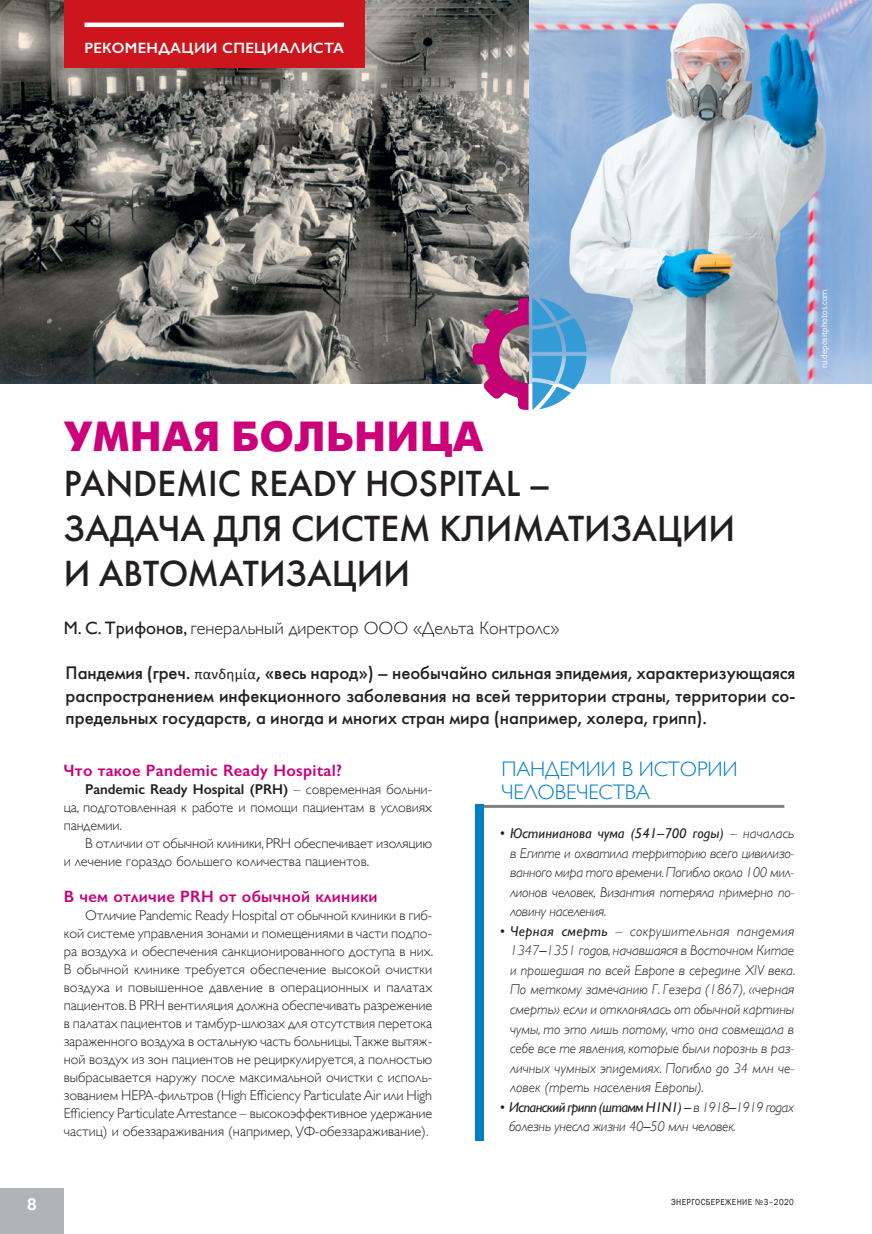
<style>
.page{position:relative;width:872px;height:1234px;background:#fff}
.page>*{position:absolute;margin:0;border:0;box-sizing:border-box;transform-origin:0 0}
._0_Zagolovok{font:700 42px "Futuris C";letter-spacing:.02em;color:#cc017a}
._0_Zagolovok-2{font:36px/45px "Futuris C";color:#231f20}
._0_Main_text{font:300 21px/22.5px "Gill Sans";letter-spacing:-.005em;color:#007ec5}
._0_Main_text-2{font:18px/22.5px "Futuris C";color:#231f20;text-align:justify}
._0_Main_text-3{font:300 18px "Gill Sans";color:#231f20}
._0_Main_text-4{font:600 16.5px "Gill Sans";letter-spacing:.02em;color:#cc017a}
.t1{font:700 16.5px "Pragmatica";color:#fff;scale:.89 1}
._0_Main_text-5{font:600 15px "Gill Sans";letter-spacing:.02em;color:#fff}
._0_Main_text-6{font:300 14.25px/18px "Gill Sans";letter-spacing:-.01em;color:#231f20;text-align:justify}
._0_Main_text-7{font:italic 300 14.25px/19.5px "Gill Sans";letter-spacing:-.015em;color:#231f20;text-align:justify}
.t2{font:9px "Franklin Gothic";letter-spacing:.05em;color:#231f20;scale:.89 1}
.podpis{font:300 9px "Bliss Pro";color:#fff}
.s1{font-weight:400}
.s2{font-family:"Calibri";font-size:15px}
.s3{font-weight:600}
</style>
<div class="page">
<img style="left:0;top:0;width:529px;height:383px">
<img style="left:529px;top:0;width:343px;height:383px">
<div style="left:0;top:1188px;width:64px;height:45px;background:#b2b3b7"></div>
<div style="left:64px;top:0;width:300px;height:68px;background:#cd151d"></div>
<hr style="left:85px;top:23px;width:259px;height:4px;background:#fff">
<hr style="left:482px;top:804px;width:302px;height:3px;background:#808285">
<div style="left:475px;top:804px;width:8px;height:336px;background:#007ec5"></div>
<svg style="left:472px;top:298px;width:114px;height:112px;background:#8e87b5"></svg>
<p class="_0_Main_text-5" style="left:84px;top:38px;width:261px">РЕКОМЕНДАЦИИ СПЕЦИАЛИСТА</p>
<p class="t1" style="left:27px;top:1193px;width:12px">8</p>
<p class="_0_Zagolovok" style="left:64px;top:413px;width:421px">УМНАЯ БОЛЬНИЦА</p>
<p class="_0_Zagolovok-2" style="left:64px;top:461px;width:673px">PANDEMIC READY HOSPITAL –<br>ЗАДАЧА ДЛЯ СИСТЕМ КЛИМАТИЗАЦИИ<br>И АВТОМАТИЗАЦИИ</p>
<p class="_0_Main_text-3" style="left:64px;top:613px;width:497px"><span class="s1">М. С. Трифонов,</span> генеральный директор ООО «Дельта Контролс»</p>
<p class="_0_Main_text-2" style="left:66px;top:661px;width:731px">Пандемия (греч. <span class="s2">πανδημία</span>, «весь народ») – необычайно сильная эпидемия, характеризующаяся распространением инфекционного заболевания на всей территории страны, территории со&shy;предельных государств, а иногда и многих стран мира (например, холера, грипп).</p>
<p class="_0_Main_text-4" style="left:64px;top:760px;width:280px">Что такое Pandemic Ready Hospital?</p>
<p class="_0_Main_text-6" style="left:64px;top:779px;width:370px;text-indent:21px"><span class="s3">Pandemic Ready Hospital (PRH)</span> – современная больни&shy;ца, подготовленная к работе и помощи пациентам в условиях пандемии.</p>
<p class="_0_Main_text-6" style="left:64px;top:833px;width:370px;text-indent:21px">В отличии от обычной клиники, PRH обеспечивает изоляцию и лечение гораздо большего количества пациентов.</p>
<p class="_0_Main_text-4" style="left:64px;top:886px;width:315px">В чем отличие PRH от обычной клиники</p>
<p class="_0_Main_text-6" style="left:64px;top:905px;width:371px;text-indent:21px">Отличие Pandemic Ready Hospital от обычной клиники в гиб&shy;кой системе управления зонами и помещениями в части подпо&shy;ра воздуха и обеспечения санкционированного доступа в них.<br>В обычной клинике требуется обеспечение высокой очистки воздуха и повышенное давление в операционных и палатах пациентов. В PRH вентиляция должна обеспечивать разрежение в палатах пациентов и тамбур-шлюзах для отсутствия перетока зараженного воздуха в остальную часть больницы. Также вытяж&shy;ной воздух из зон пациентов не рециркулируется, а полностью выбрасывается наружу после максимальной очистки с исполь&shy;зованием HEPA-фильтров (High Efficiency Particulate Air или High Efficiency Particulate Arrestance – высокоэффективное удержание частиц) и обеззараживания (например, УФ-обеззараживание).</p>
<p class="_0_Main_text" style="left:501px;top:757px;width:238px">ПАНДЕМИИ В ИСТОРИИ<br>ЧЕЛОВЕЧЕСТВА</p>
<p class="_0_Main_text-7" style="left:510px;top:823px;width:286px;text-indent:-11px">• <span class="s1">Юстинианова чума (541–700 годы)</span> – началась в Египте и охватила территорию всего цивилизо&shy;ванного мира того времени. Погибло около 100 мил&shy;лионов человек, Византия потеряла примерно по&shy;ловину населения.</p>
<p class="_0_Main_text-7" style="left:510px;top:921px;width:287px;text-indent:-11px">• <span class="s1">Черная смерть</span> – сокрушительная пандемия 1347<span class="s1">–</span>1351 годов, начавшаяся в Восточном Китае и прошедшая по всей Европе в середине XIV века.<br>По меткому замечанию Г. Гезера (1867), «черная смерть» если и отклонялась от обычной картины чумы, то это лишь потому, что она совмещала в себе все те явления, которые были порознь в раз&shy;личных чумных эпидемиях. Погибло до 34 млн че&shy;ловек (треть населения Европы).</p>
<p class="_0_Main_text-7" style="left:509px;top:1096px;width:287px;text-indent:-10px">• <span class="s1">Испанский грипп (штамм H1N1) –</span> в 1918<span class="s1">–</span>1919 годах болезнь унесла жизни 40<span class="s1">–</span>50 млн человек.</p>
<p class="t2" style="left:671px;top:1196px;width:139px">ЭНЕРГОСБЕРЕЖЕНИЕ №3–2020</p>
<p class="podpis" style="left:818px;top:368px;width:80px;rotate:-90deg">ru.depositphotos.com</p>
</div>
